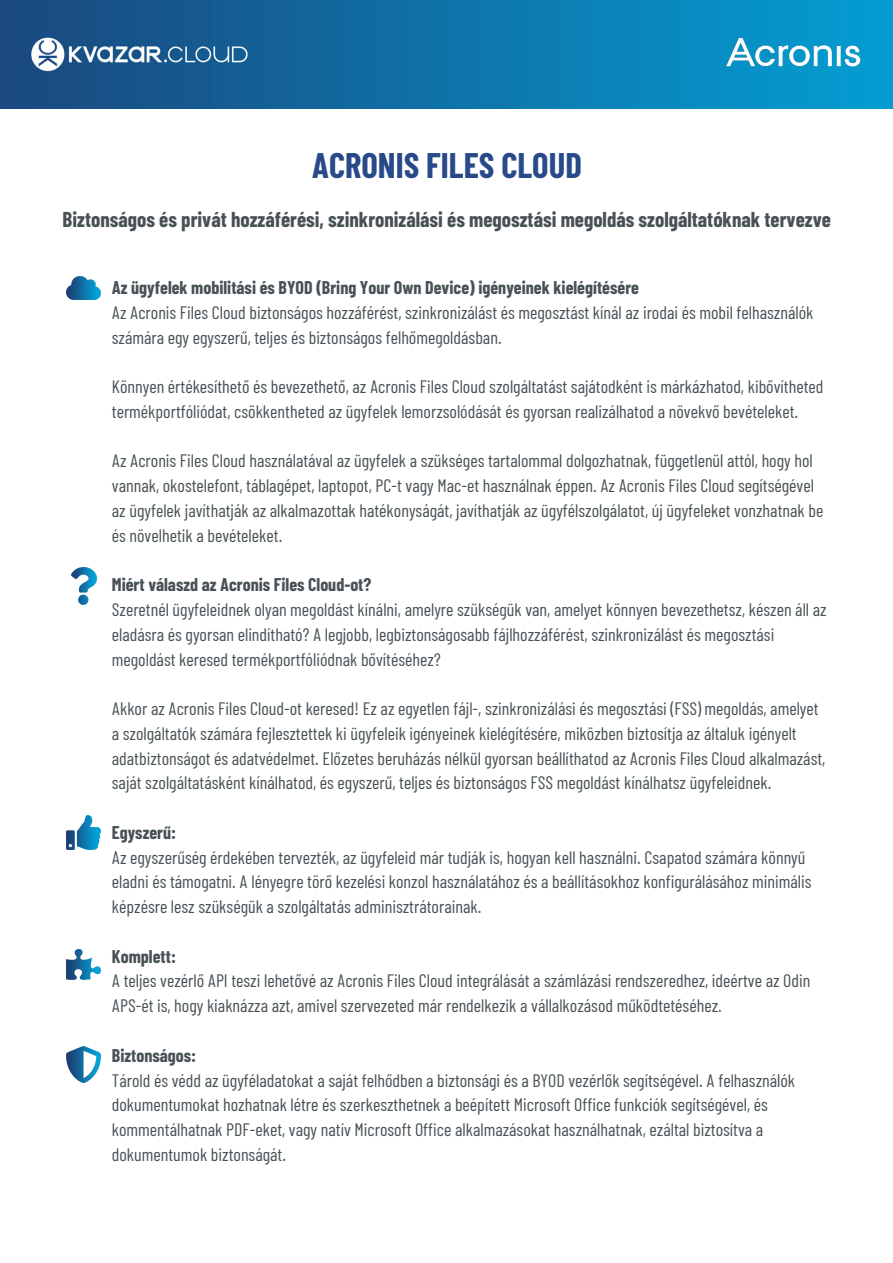
<style>
.page{position:relative;width:893px;height:1263px;background:#fff}
.page>*{position:absolute;margin:0;border:0;box-sizing:border-box;transform-origin:0 0}
.t1{font:700 34.72px "Barlow Condensed";color:#284a8a}
.t2{font:700 21px "Barlow Condensed";color:#485155}
.t3{font:18px/24.8px "Barlow Condensed";color:#485155}
.t4{font:700 18px "Barlow Condensed";color:#485155}
</style>
<div class="page">
<img style="left:0;top:0;width:893px;height:108px">
<img style="left:718px;top:36px;width:155px;height:36px">
<img style="left:67px;top:815px;width:34px;height:34px">
<img style="left:71px;top:568px;width:25px;height:36px">
<img style="left:67px;top:1046px;width:34px;height:36px">
<img style="left:67px;top:276px;width:34px;height:24px">
<img style="left:67px;top:949px;width:34px;height:30px">
<h1 class="t1" style="left:312px;top:143px;width:272px">ACRONIS FILES CLOUD</h1>
<p class="t2" style="left:63px;top:206px;width:770px">Biztonságos és privát hozzáférési, szinkronizálási és megosztási megoldás szolgáltatóknak tervezve</p>
<p class="t4" style="left:112px;top:276px;width:529px">Az ügyfelek mobilitási és BYOD (Bring Your Own Device) igényeinek kielégítésére</p>
<p class="t3" style="left:112px;top:299px;width:703px">Az Acronis Files Cloud biztonságos hozzáférést, szinkronizálást és megosztást kínál az irodai és mobil felhasználók számára egy egyszerű, teljes és biztonságos felhőmegoldásban.</p>
<p class="t3" style="left:112px;top:373px;width:713px">Könnyen értékesíthető és bevezethető, az Acronis Files Cloud szolgáltatást sajátodként is márkázhatod, kibővítheted termékportfóliódat, csökkentheted az ügyfelek lemorzsolódását és gyorsan realizálhatod a növekvő bevételeket.</p>
<p class="t3" style="left:112px;top:448px;width:713px">Az Acronis Files Cloud használatával az ügyfelek a szükséges tartalommal dolgozhatnak, függetlenül attól, hogy hol vannak, okostelefont, táblagépet, laptopot, PC-t vagy Mac-et használnak éppen. Az Acronis Files Cloud segítségével az ügyfelek javíthatják az alkalmazottak hatékonyságát, javíthatják az ügyfélszolgálatot, új ügyfeleket vonzhatnak be és növelhetik a bevételeket.</p>
<p class="t4" style="left:112px;top:573px;width:261px">Miért válaszd az Acronis Files Cloud-ot?</p>
<p class="t3" style="left:112px;top:596px;width:716px">Szeretnél ügyfeleidnek olyan megoldást kínálni, amelyre szükségük van, amelyet könnyen bevezethetsz, készen áll az eladásra és gyorsan elindítható? A legjobb, legbiztonságosabb fájlhozzáférést, szinkronizálást és megosztási megoldást keresed termékportfóliódnak bővítéséhez?</p>
<p class="t3" style="left:112px;top:695px;width:715px">Akkor az Acronis Files Cloud-ot keresed! Ez az egyetlen fájl-, szinkronizálási és megosztási (FSS) megoldás, amelyet a szolgáltatók számára fejlesztettek ki ügyfeleik igényeinek kielégítésére, miközben biztosítja az általuk igényelt adatbiztonságot és adatvédelmet. Előzetes beruházás nélkül gyorsan beállíthatod az Acronis Files Cloud alkalmazást, saját szolgáltatásként kínálhatod, és egyszerű, teljes és biztonságos FSS megoldást kínálhatsz ügyfeleidnek.</p>
<p class="t4" style="left:112px;top:821px;width:66px">Egyszerű:</p>
<p class="t3" style="left:112px;top:844px;width:701px">Az egyszerűség érdekében tervezték, az ügyfeleid már tudják is, hogyan kell használni. Csapatod számára könnyű eladni és támogatni. A lényegre törő kezelési konzol használatához és a beállításokhoz konfigurálásához minimális képzésre lesz szükségük a szolgáltatás adminisztrátorainak.</p>
<p class="t4" style="left:112px;top:945px;width:66px">Komplett:</p>
<p class="t3" style="left:112px;top:968px;width:700px">A teljes vezérlő API teszi lehetővé az Acronis Files Cloud integrálását a számlázási rendszeredhez, ideértve az Odin<br>APS-ét is, hogy kiaknázza azt, amivel szervezeted már rendelkezik a vállalkozásod működtetéséhez.</p>
<p class="t4" style="left:112px;top:1044px;width:86px">Biztonságos:</p>
<p class="t3" style="left:112px;top:1067px;width:685px">Tárold és védd az ügyféladatokat a saját felhődben a biztonsági és a BYOD vezérlők segítségével. A felhasználók dokumentumokat hozhatnak létre és szerkeszthetnek a beépített Microsoft Office funkciók segítségével, és kommentálhatnak PDF-eket, vagy natív Microsoft Office alkalmazásokat használhatnak, ezáltal biztosítva a dokumentumok biztonságát.</p>
</div>
